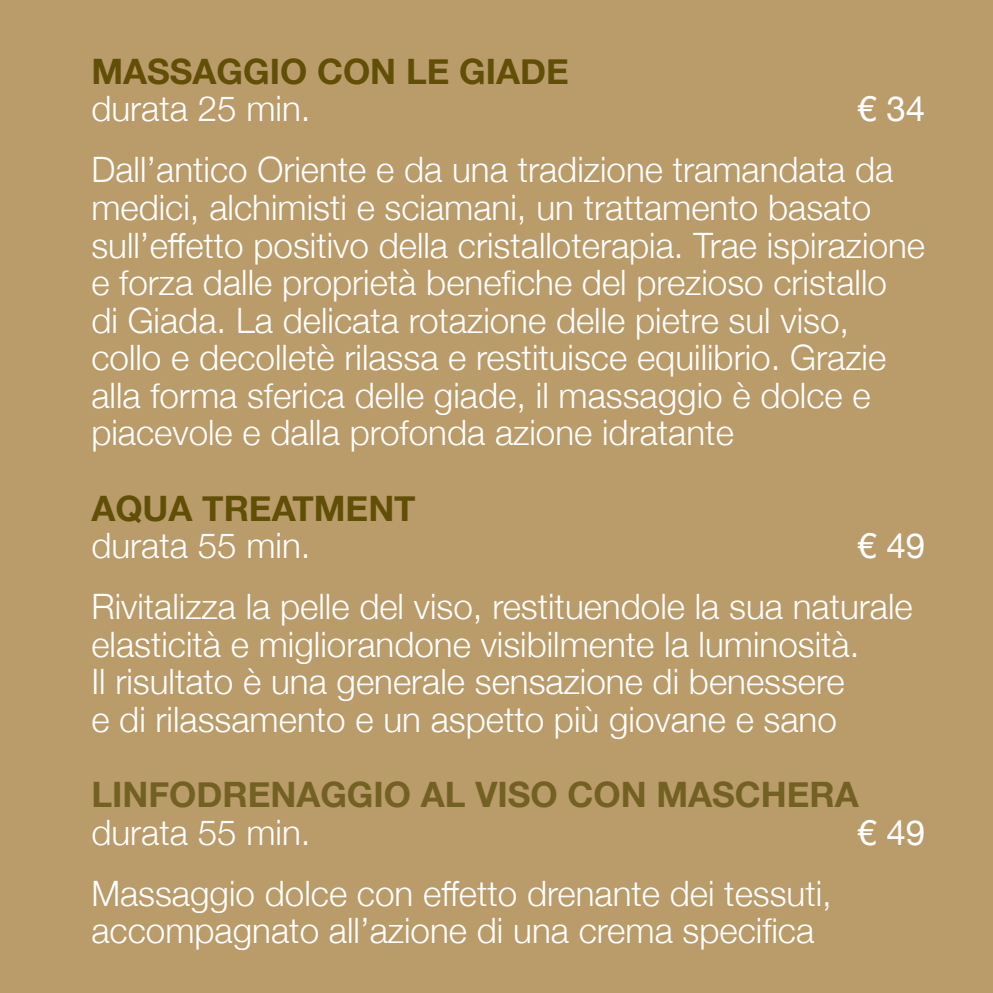
<style>
.page{position:relative;width:993px;height:993px;background:#fff}
.page>*{position:absolute;margin:0;border:0;box-sizing:border-box;transform-origin:0 0}
.t1{font:300 35px/37.4px "Helvetica Neue";color:#fff}
.t2{font:700 35px "Helvetica Neue";color:#614e07}
.t3{font:700 35px "Helvetica Neue";color:#736023}
.t4{font:35px "Helvetica Neue";color:#fff}
</style>
<div class="page">
<div style="left:0;top:0;width:992px;height:992px;background:#ba9b6a"></div>
<p class="t2" style="left:91px;top:44px;width:479px">MASSAGGIO CON LE GIADE</p>
<p class="t1" style="left:91px;top:88px;width:221px">durata 25 min.</p>
<p class="t4" style="left:857px;top:84px;width:70px">€ 34</p>
<p class="t1" style="left:91px;top:149px;width:835px">Dall’antico Oriente e da una tradizione tramandata da medici, alchimisti e sciamani, un trattamento basato sull’effetto positivo della cristalloterapia. Trae ispirazione e forza dalle proprietà benefiche del prezioso cristallo<br>di Giada. La delicata rotazione delle pietre sul viso, collo e decolletè rilassa e restituisce equilibrio. Grazie alla forma sferica delle giade, il massaggio è dolce e piacevole e dalla profonda azione idratante</p>
<p class="t2" style="left:91px;top:480px;width:326px">AQUA TREATMENT</p>
<p class="t1" style="left:91px;top:524px;width:221px">durata 55 min.</p>
<p class="t4" style="left:857px;top:520px;width:70px">€ 49</p>
<p class="t1" style="left:91px;top:585px;width:822px">Rivitalizza la pelle del viso, restituendole la sua naturale elasticità e migliorandone visibilmente la luminosità.<br>Il risultato è una generale sensazione di benessere<br>e di rilassamento e un aspetto più giovane e sano</p>
<p class="t3" style="left:91px;top:766px;width:768px">LINFODRENAGGIO AL VISO CON MASCHERA</p>
<p class="t1" style="left:91px;top:810px;width:221px">durata 55 min.</p>
<p class="t4" style="left:857px;top:806px;width:70px">€ 49</p>
<p class="t1" style="left:91px;top:871px;width:741px">Massaggio dolce con effetto drenante dei tessuti, accompagnato all’azione di una crema specifica</p>
</div>
